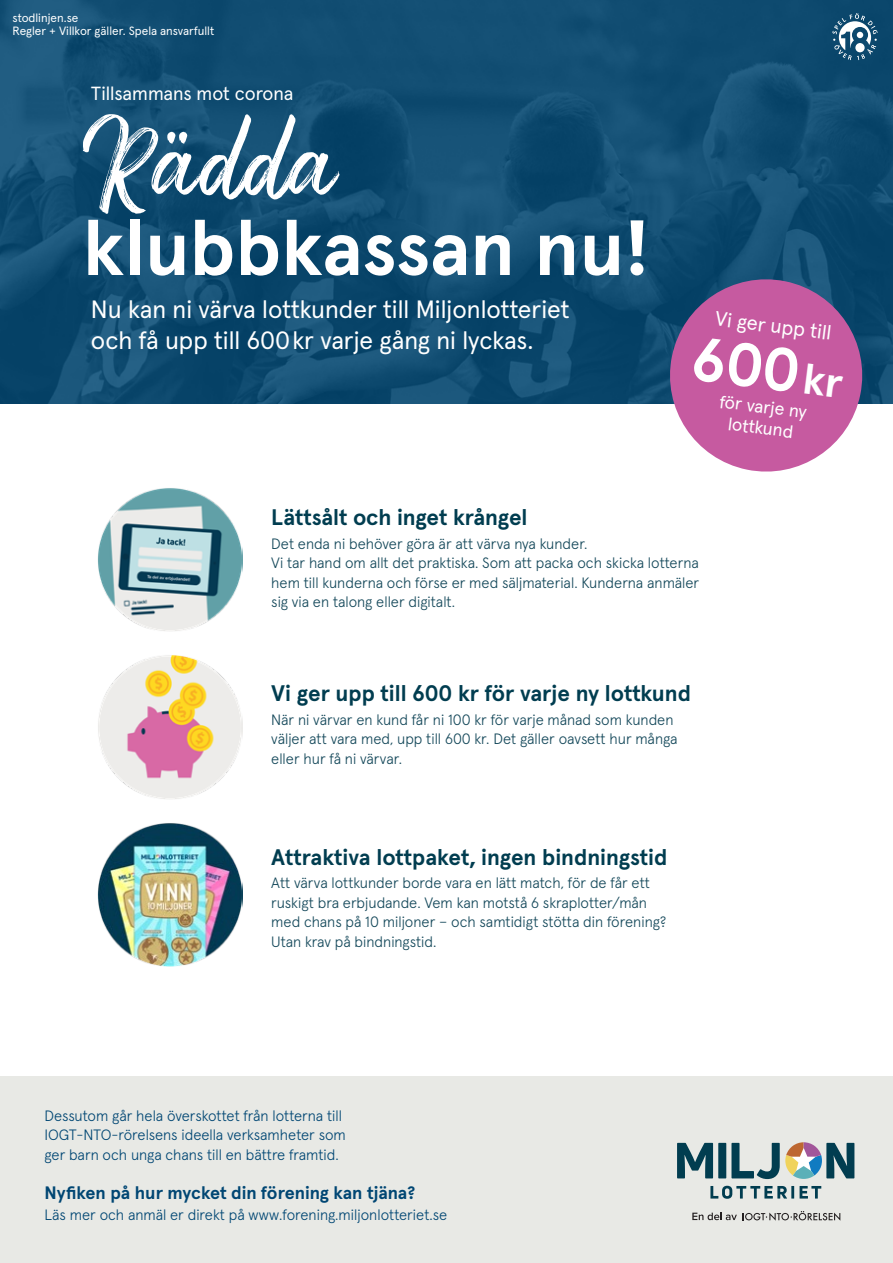
<style>
.page{position:relative;width:893px;height:1263px;background:#fff}
.page>*{position:absolute;margin:0;border:0;box-sizing:border-box;transform-origin:0 0}
.t1{font:99px "Arsilon";letter-spacing:-.005em;color:#fff}
.t2{font:700 78px "Apercu Pro";color:#fff}
.t3{font:700 61.35px "Apercu Pro";color:#fff}
.t4{font:25.05px/30px "Apercu Pro";color:#fff}
.t5{font:700 22.5px "Apercu Pro";color:#013d50}
.t6{font:20.25px "Apercu Pro";color:#fff}
.t7{font:19.05px "Apercu Pro";color:#fff}
.t8{font:700 18px "Apercu Pro";letter-spacing:-.005em;color:#004673}
.t9{font:18px/21px "Apercu Pro";color:#fff;text-align:center}
.t10{font:300 15px/19.5px "Apercu Pro";color:#14485a}
.t11{font:300 15px/19.5px "Apercu Pro";color:#004673}
.t12{font:12px/13.5px "Apercu Pro";color:#fff}
.s1{font-size:42.6px}
</style>
<div class="page">
<div style="left:0;top:1077px;width:893px;height:186px;background:#e8e9e5"></div>
<img style="left:0;top:0;width:893px;height:404px">
<img style="left:98px;top:488px;width:144px;height:143px">
<img style="left:98px;top:655px;width:144px;height:144px">
<img style="left:98px;top:823px;width:144px;height:144px">
<svg style="left:710px;top:1186px;width:84px;height:13px"></svg>
<svg style="left:800px;top:1186px;width:21px;height:12px"></svg>
<svg style="left:677px;top:1143px;width:36px;height:35px"></svg>
<div style="left:718px;top:1143px;width:8px;height:35px;background:#013d50"></div>
<svg style="left:731px;top:1142px;width:123px;height:37px"></svg>
<svg style="left:743px;top:1211px;width:97px;height:10px"></svg>
<svg style="left:692px;top:1213px;width:45px;height:7px"></svg>
<svg style="left:661px;top:271px;width:210px;height:201px;background:#a96aa2"></svg>
<svg style="left:832px;top:13px;width:45px;height:47px"></svg>
<p class="t12" style="left:13px;top:10px;width:203px">stodlinjen.se<br>Regler + Villkor gäller. Spela ansvarfullt</p>
<p class="t7" style="left:91px;top:79px;width:204px">Tillsammans mot corona</p>
<h1 class="t1" style="left:83px;top:102px;width:256px">Rädda</h1>
<h2 class="t2" style="left:83px;top:187px;width:568px">klubbkassan nu!</h2>
<h3 class="t4" style="left:91px;top:293px;width:480px">Nu kan ni värva lottkunder till Miljonlotteriet och få upp till 600 kr varje gång ni lyckas.</h3>
<h3 class="t6" style="left:717px;top:303px;width:118px;rotate:7deg">Vi ger upp till</h3>
<h3 class="t3" style="left:698px;top:311px;width:154px;rotate:7deg">600 <span class="s1">kr</span></h3>
<p class="t9" style="left:721px;top:389px;width:89px;rotate:7deg">för varje ny lottkund</p>
<h3 class="t5" style="left:271px;top:500px;width:258px">Lättsålt och inget krångel</h3>
<p class="t10" style="left:271px;top:532px;width:430px">Det enda ni behöver göra är att värva nya kunder.<br>Vi tar hand om allt det praktiska. Som att packa och skicka lotterna hem till kunderna och förse er med säljmaterial. Kunderna anmäler sig via en talong eller digitalt.</p>
<h3 class="t5" style="left:271px;top:676px;width:421px">Vi ger upp till 600 kr för varje ny lottkund</h3>
<p class="t10" style="left:271px;top:708px;width:408px">När ni värvar en kund får ni 100 kr för varje månad som kunden väljer att vara med, upp till 600 kr. Det gäller oavsett hur många eller hur få ni värvar.</p>
<h3 class="t5" style="left:271px;top:839px;width:398px">Attraktiva lottpaket, ingen bindningstid</h3>
<p class="t10" style="left:271px;top:872px;width:397px">Att värva lottkunder borde vara en lätt match, för de får ett ruskigt bra erbjudande. Vem kan motstå 6 skraplotter/mån med chans på 10 miljoner – och samtidigt stötta din förening?<br>Utan krav på bindningstid.</p>
<p class="t11" style="left:44px;top:1104px;width:303px">Dessutom går hela överskottet från lotterna till<br>IOGT-NTO-rörelsens ideella verksamheter som ger barn och unga chans till en bättre framtid.</p>
<p class="t8" style="left:44px;top:1178px;width:373px">Nyfiken på hur mycket din förening kan tjäna?</p>
<p class="t11" style="left:44px;top:1203px;width:404px">Läs mer och anmäl er direkt på www.forening.miljonlotteriet.se</p>
</div>
